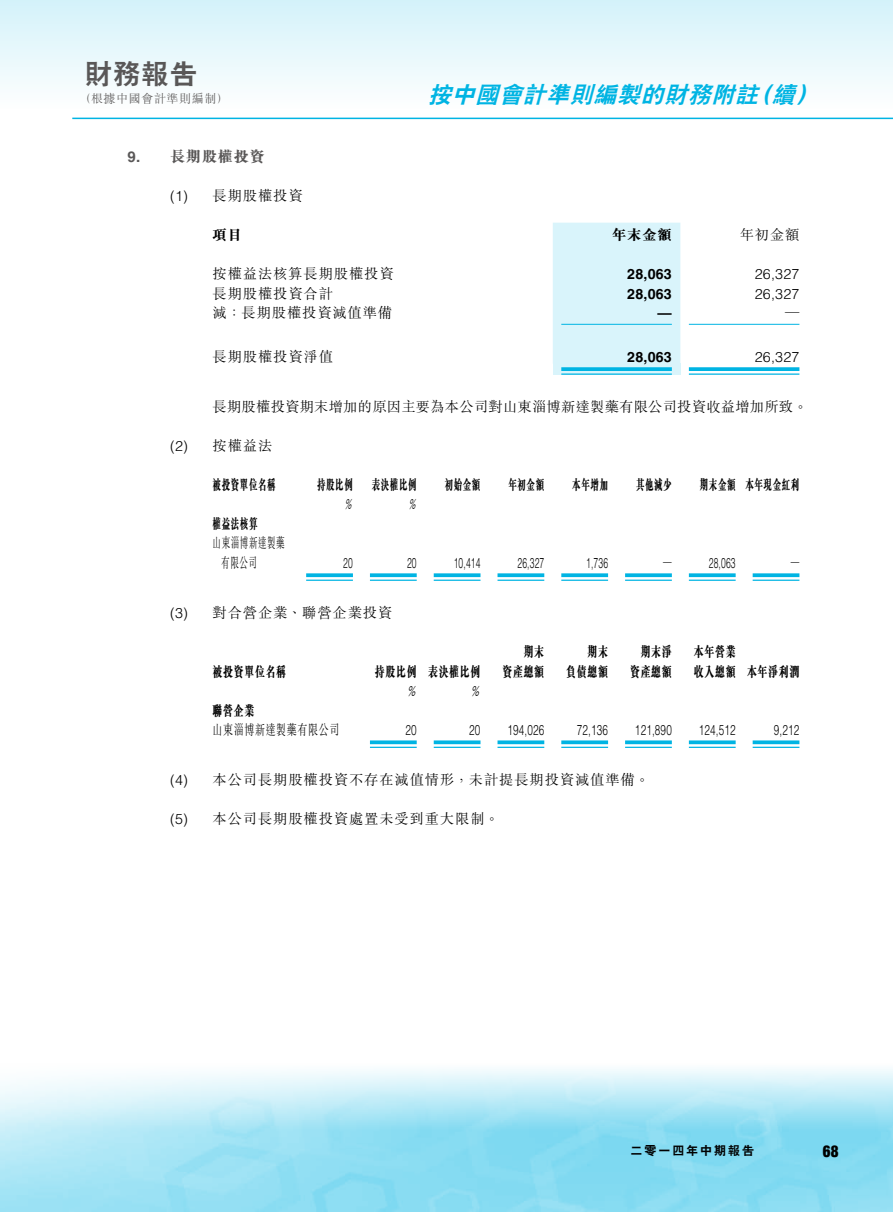
<style>
.page{position:relative;width:893px;height:1212px;background:#fff}
.page>*{position:absolute;margin:0;border:0;box-sizing:border-box;transform-origin:0 0}
.t1{font:800 27px "C Hei 2 HK";color:#595757}
.t2{font:italic 800 22.5px "C Hei 2 HK";color:#00b4e3}
.t3{font:900 condensed 16.5px "Helvetica Neue";color:#000;scale:.9 1}
._04_Subhead_2{font:800 15px "M Sung HK";letter-spacing:.065em;color:#595757}
._04_Subhead_2-2{font:700 15px "Helvetica LT Std";color:#595757}
._05_Subhead_3{font:300 14.25px "M Sung HK";letter-spacing:.065em;color:#000}
._01_Body_Text{font:800 14.25px "M Sung HK";letter-spacing:.065em;color:#000;scale:.7 1}
._01_Body_Text-2{font:800 14.25px "M Sung HK";letter-spacing:.065em;color:#000;scale:.6 1}
._01_Body_Text-3{font:300 14.25px "M Sung HK";letter-spacing:.065em;color:#000}
._01_Body_Text-4{font:300 14.25px "M Sung HK";letter-spacing:.02em;color:#000}
._01_Body_Text-5{font:300 14.25px "Helvetica LT Std";letter-spacing:.015em;color:#000;scale:.7 1}
._01_Body_Text-6{font:300 14.25px "Helvetica LT Std";letter-spacing:.015em;color:#000;scale:.6 1}
._01_Body_Text-7{font:700 14.25px "Helvetica LT Std";letter-spacing:.015em;color:#000}
._01_Body_Text-8{font:300 14.25px "Helvetica LT Std";letter-spacing:.015em;color:#000}
._05_Subhead_3-2{font:300 14.25px "Helvetica LT Std";color:#000}
._01_Body_Text-9{font:300 14.25px "M Sung HK";letter-spacing:.065em;color:#000;scale:.6 1}
._01_Body_Text-10{font:300 14.25px "M Sung HK";letter-spacing:.065em;color:#000;scale:.7 1}
._01_Body_Text-11{font:800 14.25px "M Sung HK";letter-spacing:.065em;color:#000}
._01_Body_Text-12{font:italic 300 14.25px "Helvetica LT Std";color:#000;scale:.6 1}
._01_Body_Text-13{font:italic 300 14.25px "Helvetica LT Std";color:#000;scale:.7 1}
.t4{font:300 12px "M Sung HK";letter-spacing:.05em;color:#595757}
.t5{font:800 12px "C Hei 2 HK";letter-spacing:.165em;color:#000}
</style>
<div class="page">
<div style="left:0;top:0;width:893px;height:109px;background:linear-gradient(to bottom,#d3f2fa,#fefefe)"></div>
<hr style="left:72px;top:118px;width:821px;height:1px;background:#00b4e3">
<hr style="left:0;top:0;width:1px;height:109px;background:#ccf0f9">
<div style="left:553px;top:223px;width:127px;height:141px;background:#d9f4fb"></div>
<div style="left:553px;top:364px;width:127px;height:11px;background:#d9f4fb"></div>
<hr style="left:561px;top:324px;width:111px;height:1px;background:#00b4e3">
<hr style="left:689px;top:324px;width:110px;height:1px;background:#00b4e3">
<svg style="left:561px;top:367px;width:111px;height:4px"></svg>
<hr style="left:561px;top:373px;width:111px;height:2px;background:#00b4e3">
<svg style="left:689px;top:367px;width:110px;height:4px"></svg>
<hr style="left:689px;top:373px;width:110px;height:2px;background:#00b4e3">
<svg style="left:306px;top:573px;width:47px;height:4px"></svg>
<hr style="left:306px;top:580px;width:47px;height:1px;background:#00b4e3">
<svg style="left:370px;top:573px;width:47px;height:4px"></svg>
<hr style="left:370px;top:580px;width:47px;height:1px;background:#00b4e3">
<svg style="left:434px;top:573px;width:46px;height:4px"></svg>
<hr style="left:434px;top:580px;width:46px;height:1px;background:#00b4e3">
<svg style="left:497px;top:573px;width:47px;height:4px"></svg>
<hr style="left:497px;top:580px;width:47px;height:1px;background:#00b4e3">
<svg style="left:561px;top:573px;width:47px;height:4px"></svg>
<hr style="left:561px;top:580px;width:47px;height:1px;background:#00b4e3">
<svg style="left:625px;top:573px;width:47px;height:4px"></svg>
<hr style="left:625px;top:580px;width:47px;height:1px;background:#00b4e3">
<svg style="left:689px;top:573px;width:47px;height:4px"></svg>
<hr style="left:689px;top:580px;width:47px;height:1px;background:#00b4e3">
<svg style="left:753px;top:573px;width:46px;height:4px"></svg>
<hr style="left:753px;top:580px;width:46px;height:1px;background:#00b4e3">
<svg style="left:370px;top:740px;width:47px;height:4px"></svg>
<hr style="left:370px;top:747px;width:47px;height:1px;background:#00b4e3">
<svg style="left:434px;top:740px;width:46px;height:4px"></svg>
<hr style="left:434px;top:747px;width:46px;height:1px;background:#00b4e3">
<svg style="left:497px;top:740px;width:47px;height:4px"></svg>
<hr style="left:497px;top:747px;width:47px;height:1px;background:#00b4e3">
<svg style="left:561px;top:740px;width:47px;height:4px"></svg>
<hr style="left:561px;top:747px;width:47px;height:1px;background:#00b4e3">
<svg style="left:625px;top:740px;width:47px;height:4px"></svg>
<hr style="left:625px;top:747px;width:47px;height:1px;background:#00b4e3">
<svg style="left:689px;top:740px;width:47px;height:4px"></svg>
<hr style="left:689px;top:747px;width:47px;height:1px;background:#00b4e3">
<svg style="left:753px;top:740px;width:46px;height:4px"></svg>
<hr style="left:753px;top:747px;width:46px;height:1px;background:#00b4e3">
<h1 class="t1" style="left:85px;top:60px;width:114px">財務報告</h1>
<p class="t4" style="left:79px;top:90px;width:151px">（根據中國會計準則編制）</p>
<p class="_04_Subhead_2-2" style="left:128px;top:148px;width:14px">9.</p>
<p class="_04_Subhead_2" style="left:170px;top:149px;width:96px">長期股權投資</p>
<p class="_05_Subhead_3-2" style="left:170px;top:187px;width:19px">)1(</p>
<p class="_05_Subhead_3" style="left:213px;top:186px;width:92px">長期股權投資</p>
<p class="_01_Body_Text-11" style="left:213px;top:228px;width:31px">項目</p>
<p class="_01_Body_Text-3" style="left:213px;top:264px;width:183px">按權益法核算長期股權投資</p>
<p class="_01_Body_Text-3" style="left:213px;top:284px;width:122px">長期股權投資合計</p>
<p class="_01_Body_Text-3" style="left:213px;top:303px;width:181px">減：長期股權投資減值準備</p>
<h2 class="t2" style="left:428px;top:83px;width:374px">按中國會計準則編製的財務附註續</h2>
<h2 class="t2" style="left:749px;top:83px;width:30px">（</h2>
<h2 class="t2" style="left:794px;top:83px;width:30px">(</h2>
<p class="_01_Body_Text-11" style="left:612px;top:228px;width:61px">年末金額</p>
<p class="_01_Body_Text-3" style="left:740px;top:225px;width:61px">年初金額</p>
<p class="_01_Body_Text-7" style="left:627px;top:266px;width:46px">28,063</p>
<p class="_01_Body_Text-8" style="left:755px;top:265px;width:46px">26,327</p>
<p class="_01_Body_Text-7" style="left:627px;top:285px;width:46px">28,063</p>
<p class="_01_Body_Text-8" style="left:755px;top:285px;width:46px">26,327</p>
<p class="_01_Body_Text-7" style="left:658px;top:305px;width:16px">—</p>
<p class="_01_Body_Text-3" style="left:785px;top:303px;width:16px">—</p>
<p class="_05_Subhead_3-2" style="left:170px;top:437px;width:19px">)2(</p>
<p class="_05_Subhead_3-2" style="left:170px;top:604px;width:19px">)3(</p>
<p class="_05_Subhead_3-2" style="left:170px;top:771px;width:19px">)4(</p>
<p class="_05_Subhead_3-2" style="left:170px;top:810px;width:19px">)5(</p>
<p class="_01_Body_Text-3" style="left:213px;top:347px;width:122px">長期股權投資淨值</p>
<p class="_01_Body_Text-4" style="left:213px;top:397px;width:597px">長期股權投資期末增加的原因主要為本公司對山東淄博新達製藥有限公司投資收益增加所致。</p>
<p class="_05_Subhead_3" style="left:213px;top:436px;width:61px">按權益法</p>
<p class="_01_Body_Text-7" style="left:627px;top:348px;width:46px">28,063</p>
<p class="_01_Body_Text-8" style="left:755px;top:348px;width:46px">26,327</p>
<p class="_01_Body_Text-2" style="left:213px;top:477px;width:107px">被投資單位名稱</p>
<p class="_01_Body_Text-2" style="left:317px;top:477px;width:61px">持股比例</p>
<p class="_01_Body_Text-2" style="left:372px;top:477px;width:76px">表決權比例</p>
<p class="_01_Body_Text-2" style="left:445px;top:477px;width:61px">初始金額</p>
<p class="_01_Body_Text-2" style="left:508px;top:477px;width:61px">年初金額</p>
<p class="_01_Body_Text-2" style="left:572px;top:477px;width:61px">本年增加</p>
<p class="_01_Body_Text-2" style="left:636px;top:477px;width:61px">其他減少</p>
<p class="_01_Body_Text-2" style="left:700px;top:477px;width:61px">期末金額</p>
<p class="_01_Body_Text-2" style="left:745px;top:477px;width:92px">本年現金紅利</p>
<p class="_01_Body_Text-12" style="left:344px;top:495px;width:22px">%</p>
<p class="_01_Body_Text-12" style="left:408px;top:495px;width:22px">%</p>
<p class="_01_Body_Text-2" style="left:213px;top:516px;width:76px">權益法核算</p>
<p class="_01_Body_Text-9" style="left:213px;top:533px;width:122px">山東淄博新達製藥</p>
<p class="_01_Body_Text-9" style="left:221px;top:553px;width:61px">有限公司</p>
<p class="_05_Subhead_3" style="left:213px;top:603px;width:181px">對合營企業、聯營企業投資</p>
<p class="_01_Body_Text-6" style="left:343px;top:554px;width:18px">20</p>
<p class="_01_Body_Text-6" style="left:407px;top:554px;width:18px">20</p>
<p class="_01_Body_Text-6" style="left:454px;top:554px;width:46px">10,414</p>
<p class="_01_Body_Text-6" style="left:518px;top:554px;width:46px">26,327</p>
<p class="_01_Body_Text-6" style="left:586px;top:554px;width:38px">1,736</p>
<p class="_01_Body_Text-9" style="left:663px;top:553px;width:16px">—</p>
<p class="_01_Body_Text-6" style="left:709px;top:554px;width:46px">28,063</p>
<p class="_01_Body_Text-9" style="left:791px;top:553px;width:16px">—</p>
<p class="_01_Body_Text" style="left:213px;top:664px;width:107px">被投資單位名稱</p>
<p class="_01_Body_Text" style="left:375px;top:664px;width:61px">持股比例</p>
<p class="_01_Body_Text" style="left:428px;top:664px;width:76px">表決權比例</p>
<p class="_01_Body_Text" style="left:524px;top:645px;width:31px">期末</p>
<p class="_01_Body_Text" style="left:502px;top:664px;width:61px">資產總額</p>
<p class="_01_Body_Text" style="left:587px;top:645px;width:31px">期末</p>
<p class="_01_Body_Text" style="left:566px;top:664px;width:61px">負債總額</p>
<p class="_01_Body_Text" style="left:641px;top:645px;width:46px">期末淨</p>
<p class="_01_Body_Text" style="left:630px;top:664px;width:61px">資產總額</p>
<p class="_01_Body_Text" style="left:694px;top:645px;width:61px">本年營業</p>
<p class="_01_Body_Text" style="left:694px;top:664px;width:61px">收入總額</p>
<p class="_01_Body_Text" style="left:747px;top:664px;width:76px">本年淨利潤</p>
<p class="_01_Body_Text-13" style="left:406px;top:682px;width:21px">%</p>
<p class="_01_Body_Text-13" style="left:470px;top:682px;width:21px">%</p>
<p class="_01_Body_Text" style="left:213px;top:703px;width:61px">聯營企業</p>
<p class="_01_Body_Text-10" style="left:213px;top:720px;width:183px">山東淄博新達製藥有限公司</p>
<p class="_05_Subhead_3" style="left:213px;top:770px;width:438px">本公司長期股權投資不存在減值情形，未計提長期投資減值準備。</p>
<p class="_01_Body_Text-5" style="left:635px;top:721px;width:54px">121,890</p>
<p class="_01_Body_Text-5" style="left:405px;top:721px;width:18px">20</p>
<p class="_01_Body_Text-5" style="left:469px;top:721px;width:18px">20</p>
<p class="_01_Body_Text-5" style="left:507px;top:721px;width:54px">194,026</p>
<p class="_01_Body_Text-5" style="left:577px;top:721px;width:46px">72,136</p>
<p class="_01_Body_Text-5" style="left:699px;top:721px;width:54px">124,512</p>
<p class="_01_Body_Text-5" style="left:774px;top:721px;width:38px">9,212</p>
<p class="_05_Subhead_3" style="left:213px;top:809px;width:288px">本公司長期股權投資處置未受到重大限制。</p>
<p class="t5" style="left:630px;top:1144px;width:125px">二零一四年中期報告</p>
<p class="t3" style="left:823px;top:1141px;width:19px">68</p>
</div>
